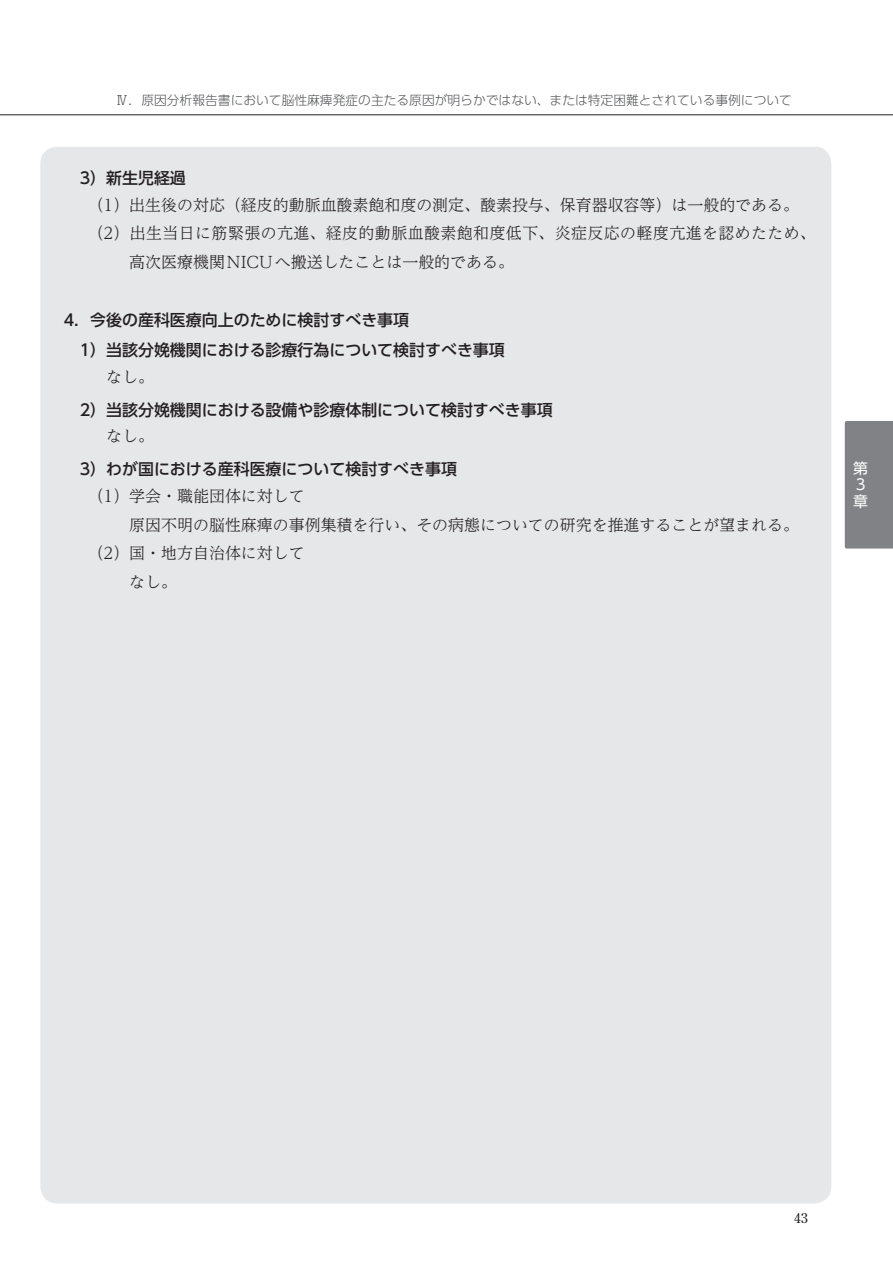
<style>
.page{position:relative;width:893px;height:1263px;background:#fff}
.page>*{position:absolute;margin:0;border:0;box-sizing:border-box;transform-origin:0 0}
.t1{font:300 15.9px "UD Reimin Pr 6 N";color:#231f20}
.t2{font:500 15.9px/30.8px "UD Shin Go Pr 6 N";color:#231f20}
.t3{font:300 15.9px "UD Reimin Pr 6 N";letter-spacing:.025em;color:#231f20}
.t4{font:14.85px/16.8px "UD Shin Go Pr 6 N";color:#fff}
.t5{font:13.8px "Century Old Style Std";color:#231f20}
.t6{font:300 12.75px "UD Shin Go Pr 6 N";color:#57585a}
</style>
<div class="page">
<div style="left:40px;top:147px;width:791px;height:1056px;background:#e6e7e9;border-radius:17px"></div>
<hr style="left:0;top:115px;width:893px;height:1px;background:#231f20">
<div style="left:845px;top:421px;width:48px;height:128px;background:#808285"></div>
<p class="t6" style="left:116px;top:90px;width:678px">Ⅳ．原因分析報告書において脳性麻痺発症の主たる原因が明らかではない、または特定困難とされている事例について</p>
<p class="t2" style="left:80px;top:162px;width:108px">3）新生児経過</p>
<p class="t1" style="left:88px;top:192px;width:713px">（1）出生後の対応（経皮的動脈血酸素飽和度の測定、酸素投与、保育器収容等）は一般的である。</p>
<p class="t3" style="left:88px;top:220px;width:730px">（2）出生当日に筋緊張の亢進、経皮的動脈血酸素飽和度低下、炎症反応の軽度亢進を認めたため、</p>
<p class="t1" style="left:129px;top:249px;width:386px">高次医療機関NICUへ搬送したことは一般的である。</p>
<p class="t2" style="left:80px;top:304px;width:427px;text-indent:-16px">4．今後の産科医療向上のために検討すべき事項<br>1）当該分娩機関における診療行為について検討すべき事項</p>
<p class="t1" style="left:106px;top:364px;width:49px">なし。</p>
<p class="t2" style="left:80px;top:394px;width:474px">2）当該分娩機関における設備や診療体制について検討すべき事項</p>
<p class="t1" style="left:106px;top:423px;width:49px">なし。</p>
<p class="t2" style="left:80px;top:454px;width:379px">3）わが国における産科医療について検討すべき事項</p>
<p class="t1" style="left:88px;top:483px;width:219px">（1）学会・職能団体に対して</p>
<p class="t1" style="left:129px;top:512px;width:671px">原因不明の脳性麻痺の事例集積を行い、その病態についての研究を推進することが望まれる。</p>
<p class="t1" style="left:88px;top:540px;width:219px">（2）国・地方自治体に対して</p>
<p class="t1" style="left:129px;top:569px;width:49px">なし。</p>
<p class="t4" style="left:853px;top:459px;width:16px">第<br>3章</p>
<p class="t5" style="left:794px;top:1209px;width:15px">43</p>
</div>
